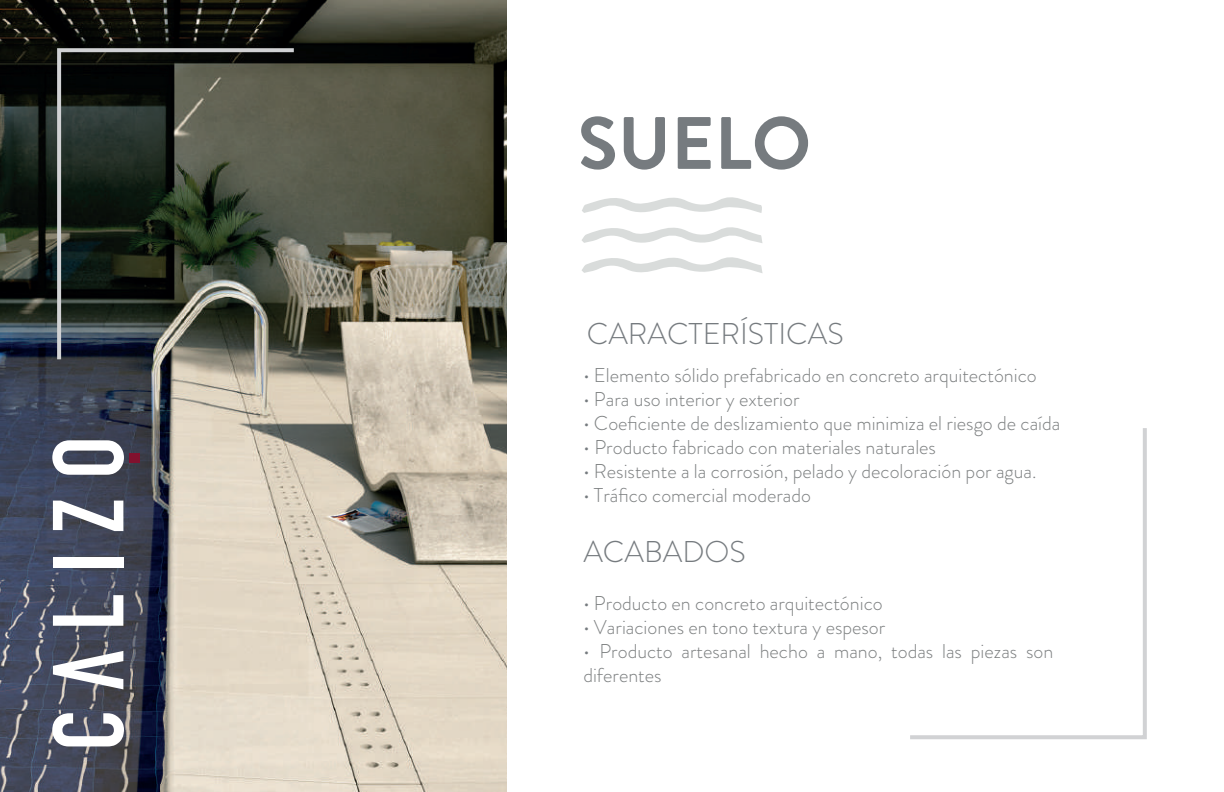
<style>
.page{position:relative;width:1224px;height:792px;background:#fff}
.page>*{position:absolute;margin:0;border:0;box-sizing:border-box;transform-origin:0 0}
.t1{font:700 74px "Brandon Grotesque";color:#767b7f}
.t2{font:300 30px "Brandon Grotesque";color:#767b7f}
.t3{font:300 20px/24px "Brandon Grotesque";color:#7c7f80}
.s1{font-family:"Brandon Text";color:#767b7f}
</style>
<div class="page">
<img style="left:0;top:0;width:507px;height:792px">
<svg style="left:582px;top:227px;width:181px;height:16px"></svg>
<svg style="left:582px;top:257px;width:181px;height:16px"></svg>
<svg style="left:582px;top:197px;width:180px;height:16px"></svg>
<svg style="left:52px;top:713px;width:72px;height:33px"></svg>
<svg style="left:53px;top:651px;width:70px;height:38px"></svg>
<svg style="left:53px;top:595px;width:70px;height:31px"></svg>
<div style="left:53px;top:558px;width:70px;height:10px;background:#fff"></div>
<svg style="left:53px;top:501px;width:70px;height:30px"></svg>
<svg style="left:52px;top:440px;width:72px;height:35px"></svg>
<div style="left:129px;top:453px;width:10px;height:9px;background:#81112e"></div>
<svg style="left:55px;top:46px;width:243px;height:317px;background:#3a4137"></svg>
<svg style="left:910px;top:428px;width:237px;height:312px"></svg>
<h1 class="t1" style="left:578px;top:92px;width:235px">SUELO</h1>
<h2 class="t2" style="left:587px;top:313px;width:258px">CARACTERÍSTICAS</h2>
<p class="t3" style="left:583px;top:363px;width:455px"><span class="s1">•</span> Elemento sólido prefabricado en concreto arquitectónico</p>
<p class="t3" style="left:583px;top:387px;width:218px"><span class="s1">•</span> Para uso interior y exterior</p>
<p class="t3" style="left:583px;top:411px;width:479px"><span class="s1">•</span> Coeficiente de deslizamiento que minimiza el riesgo de caída</p>
<p class="t3" style="left:583px;top:435px;width:354px"><span class="s1">•</span> Producto fabricado con materiales naturales</p>
<p class="t3" style="left:583px;top:459px;width:455px"><span class="s1">•</span> Resistente a la corrosión, pelado y decoloración por agua.</p>
<p class="t3" style="left:583px;top:483px;width:229px"><span class="s1">•</span> Tráfico comercial moderado</p>
<h2 class="t2" style="left:583px;top:531px;width:164px">ACABADOS</h2>
<p class="t3" style="left:583px;top:591px;width:301px"><span class="s1">•</span> Producto en concreto arquitectónico</p>
<p class="t3" style="left:583px;top:615px;width:303px"><span class="s1">•</span> Variaciones en tono textura y espesor</p>
<p class="t3" style="left:583px;top:639px;width:471px"><span class="s1">•</span> Producto artesanal hecho a mano, todas las piezas son diferentes</p>
</div>
